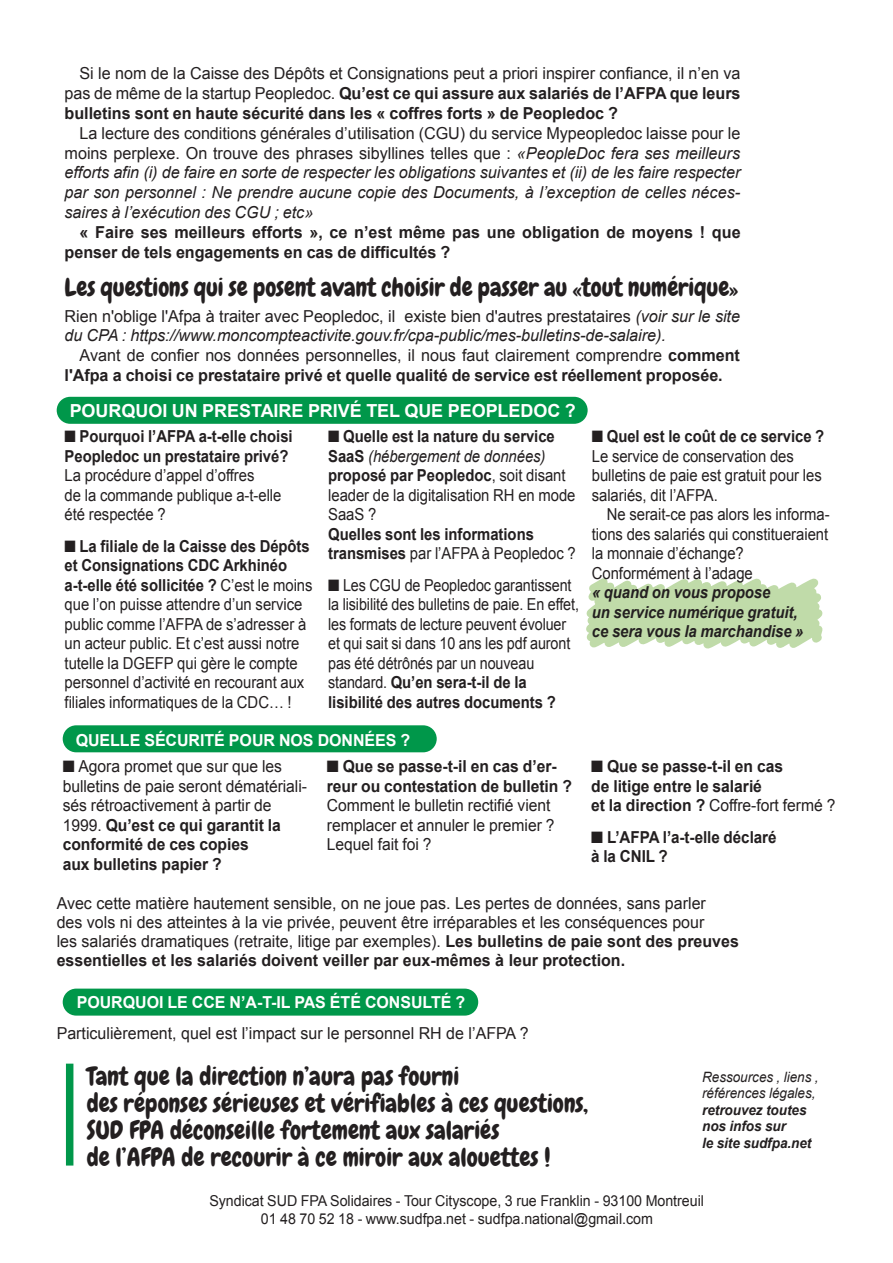
<style>
.page{position:relative;width:893px;height:1263px;background:#fff}
.page>*{position:absolute;margin:0;border:0;box-sizing:border-box;transform-origin:0 0}
.t1{font:25.5px/27px "Chewy";color:#231f20}
.t2{font:25.5px "Chewy";color:#231f20;scale:.96 1}
.t3{font:700 18px "Arial";letter-spacing:-.005em;color:#fff}
.t4{font:16.5px/18.8px "Arial";letter-spacing:-.005em;color:#231f20;text-align:justify}
.t5{font:16.5px/19.5px "Arial";letter-spacing:-.005em;color:#231f20;scale:.9 1}
.t6{font:italic 16.5px/19.8px "Arial";letter-spacing:-.005em;color:#231f20;text-align:justify}
.t7{font:700 16.5px/19.8px "Arial";letter-spacing:-.005em;color:#231f20}
.t8{font:700 16.5px/19.5px "Arial";letter-spacing:-.005em;color:#231f20;scale:.9 1}
.t9{font:16.5px/19.5px "Arial";letter-spacing:-.005em;color:#231f20;scale:.95 1}
.t10{font:16.5px/19.5px "Arial";letter-spacing:-.005em;color:#231f20;scale:.87 1}
.t11{font:700 16.5px/19.5px "Arial";letter-spacing:-.005em;color:#231f20;scale:.95 1}
.t12{font:italic 700 16.5px/19.5px "Arial";letter-spacing:-.005em;color:#231f20;scale:.9 1}
.t13{font:700 16.5px "Arial";letter-spacing:-.005em;color:#fff}
.t14{font:700 16.5px/19.5px "Arial";letter-spacing:-.005em;color:#231f20;scale:.92 1}
.t15{font:15px/18px "Arial";letter-spacing:-.005em;color:#231f20;text-align:center;scale:.95 1}
.t16{font:italic 700 14.25px/16.5px "Arial";letter-spacing:-.005em;color:#231f20;scale:.95 1}
.t17{font:italic 14.25px/16.5px "Arial";letter-spacing:-.005em;color:#231f20;scale:.95 1}
.s1{font-weight:700}
.s2{font-style:normal}
.s3{font-weight:400}
.s4{font-weight:400;font-style:italic}
</style>
<div class="page">
<div style="left:63px;top:725px;width:374px;height:27px;background:#00974a;border-radius:14px"></div>
<div style="left:63px;top:988px;width:415px;height:27px;background:#00974a;border-radius:14px"></div>
<svg style="left:586px;top:578px;width:237px;height:71px"></svg>
<div style="left:57px;top:397px;width:531px;height:27px;background:#00974a;border-radius:14px"></div>
<div style="left:66px;top:1064px;width:7px;height:101px;background:#00974a"></div>
<p class="t4" style="left:65px;top:64px;width:677px;line-height:19.8px;text-indent:15px">Si le nom de la Caisse des Dépôts et Consignations peut a priori inspirer confiance, il n’en va pas de même de la startup Peopledoc. <span class="s1">Qu’est ce qui assure aux salariés de l’AFPA que leurs bulletins sont en haute sécurité dans les « coffres forts » de Peopledoc ?</span></p>
<p class="t6" style="left:65px;top:123px;width:677px;text-indent:15px"><span class="s2">La lecture des conditions générales d’utilisation (CGU) du service Mypeopledoc laisse pour le moins perplexe. On trouve des phrases sibyllines telles que :</span> «PeopleDoc fera ses meilleurs efforts afin (i) de faire en sorte de respecter les obligations suivantes et (ii) de les faire respecter par son personnel : Ne prendre aucune copie des Documents, à l’exception de celles néces&shy;saires à l’exécution des CGU ; etc»</p>
<p class="t7" style="left:65px;top:223px;width:678px;text-indent:15px">« Faire ses meilleurs efforts », ce n’est même pas une obligation de moyens ! que penser de tels engagements en cas de difficultés ?</p>
<h1 class="t2" style="left:65px;top:271px;width:703px">Les questions qui se posent avant choisir de passer au «tout numérique»</h1>
<p class="t6" style="left:65px;top:306px;width:677px"><span class="s2">Rien n'oblige l'Afpa à traiter avec Peopledoc, il existe bien d'autres prestataires</span> (voir sur le site du CPA : https://www.moncompteactivite.gouv.fr/cpa-public/mes-bulletins-de-salaire).</p>
<p class="t7" style="left:65px;top:346px;width:677px;text-indent:15px"><span class="s3">Avant de confier nos données personnelles, il nous faut clairement comprendre</span> comment l'Afpa a choisi ce prestataire privé et quelle qualité de service est réellement proposée.</p>
<p class="t3" style="left:70px;top:399px;width:508px">POURQUOI UN PRESTAIRE PRIVÉ TEL QUE PEOPLEDOC ?</p>
<p class="t8" style="left:65px;top:427px;width:255px">■ Pourquoi l’AFPA a-t-elle choisi<br>Peopledoc un prestataire privé?</p>
<p class="t5" style="left:65px;top:466px;width:242px">La procédure d’appel d’offres<br>de la commande publique a-t-elle été respectée ?</p>
<p class="t5" style="left:65px;top:536px;width:277px">■ <span class="s1">La filiale de la Caisse des Dépôts et Consignations CDC Arkhinéo a-t-elle été sollicitée ?</span> C’est le moins que l’on puisse attendre d’un service public comme l’AFPA de s’adresser à un acteur public. Et c’est aussi notre tutelle la DGEFP qui gère le compte personnel d’activité en recourant aux filiales informatiques de la CDC… !</p>
<p class="t8" style="left:328px;top:427px;width:276px">■ Quelle est la nature du service<br>SaaS <span class="s4">(hébergement de données) </span>proposé par Peopledoc<span class="s3">, soit disant leader de la digitalisation RH en mode<br>SaaS ?</span></p>
<p class="t8" style="left:328px;top:525px;width:277px">Quelles sont les informations transmises <span class="s3">par l’AFPA à Peopledoc ?</span></p>
<p class="t10" style="left:328px;top:575px;width:290px">■ Les CGU de Peopledoc garantissent la lisibilité des bulletins de paie. En effet, les formats de lecture peuvent évoluer et qui sait si dans 10 ans les pdf auront pas été détrônés par un nouveau standard. <span class="s1">Qu’en sera-t-il de la lisibilité des autres documents ?</span></p>
<p class="t13" style="left:76px;top:729px;width:336px">QUELLE SÉCURITÉ POUR NOS DONNÉES ?</p>
<p class="t9" style="left:63px;top:757px;width:259px">■ Agora promet que sur que les bulletins de paie seront dématériali&shy;sés rétroactivement à partir de<br>1999. <span class="s1">Qu’est ce qui garantit la conformité de ces copies<br>aux bulletins papier ?</span></p>
<p class="t11" style="left:327px;top:757px;width:259px">■ Que se passe-t-il en cas d’er&shy;reur ou contestation de bulletin ?</p>
<p class="t9" style="left:327px;top:796px;width:241px">Comment le bulletin rectifié vient remplacer et annuler le premier ?<br>Lequel fait foi ?</p>
<p class="t5" style="left:592px;top:427px;width:260px">■ <span class="s1">Quel est le coût de ce service ?<br></span>Le service de conservation des bulletins de paie est gratuit pour les salariés, dit l’AFPA.</p>
<p class="t5" style="left:592px;top:505px;width:266px;text-indent:15px">Ne serait-ce pas alors les informa&shy;tions des salariés qui constitueraient la monnaie d’échange?<br>Conformément à l’adage</p>
<p class="t12" style="left:592px;top:583px;width:237px">« quand on vous propose<br>un service numérique gratuit, ce sera vous la marchandise »</p>
<p class="t11" style="left:591px;top:757px;width:259px">■ Que se passe-t-il en cas<br>de litige entre le salarié<br>et la direction ? <span class="s3">Coffre-fort fermé ?</span></p>
<p class="t14" style="left:591px;top:827px;width:203px">■ L’AFPA l’a-t-elle déclaré à la CNIL ?</p>
<p class="t4" style="left:57px;top:894px;width:684px;text-align:left">Avec cette matière hautement sensible, on ne joue pas. Les pertes de données, sans parler<br>des vols ni des atteintes à la vie privée, peuvent être irréparables et les conséquences pour<br>les salariés dramatiques (retraite, litige par exemples). <span class="s1">Les bulletins de paie sont des preuves essentielles et les salariés doivent veiller par eux-mêmes à leur protection.</span></p>
<p class="t13" style="left:77px;top:992px;width:390px">POURQUOI LE CCE N’A-T-IL PAS ÉTÉ CONSULTÉ ?</p>
<p class="t4" style="left:57px;top:1024px;width:474px">Particulièrement, quel est l’impact sur le personnel RH de l’AFPA ?</p>
<h1 class="t1" style="left:87px;top:1063px;width:503px">Tant que la direction n’aura pas fourni<br>des réponses sérieuses et vérifiables à ces questions, SUD FPA déconseille fortement aux salariés<br>de l’AFPA de recourir à ce miroir aux alouettes !</h1>
<p class="t17" style="left:702px;top:1068px;width:124px">Ressources , liens , références légales,</p>
<p class="t16" style="left:702px;top:1102px;width:117px">retrouvez toutes nos infos sur<br>le site sudfpa.net</p>
<p class="t15" style="left:209px;top:1191px;width:522px">Syndicat SUD FPA Solidaires - Tour Cityscope, 3 rue Franklin - 93100 Montreuil<br>01 48 70 52 18 - www.sudfpa.net - sudfpa.national@gmail.com</p>
</div>
